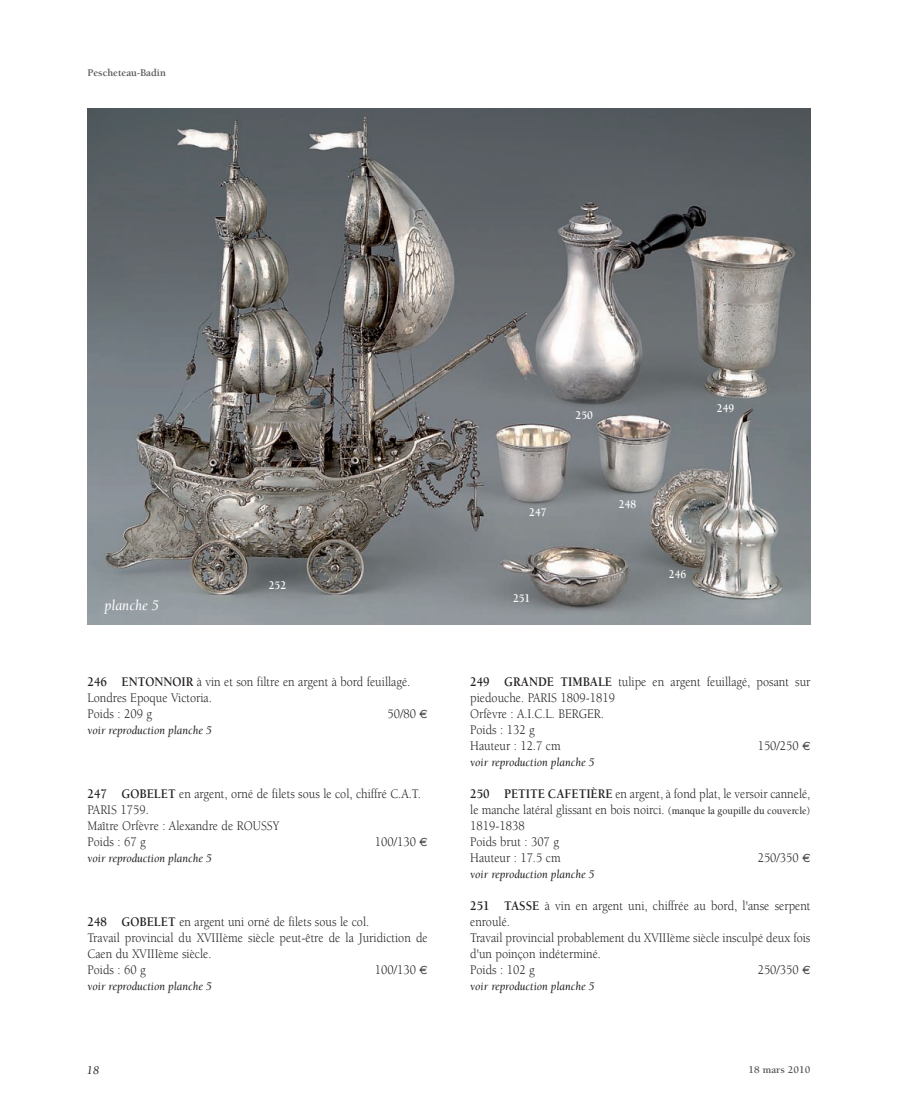
<style>
.page{position:relative;width:898px;height:1111px;background:#fff}
.page>*{position:absolute;margin:0;border:0;box-sizing:border-box;transform-origin:0 0}
.t1{font:italic 15px "Berkeley";color:#fff;scale:.95 1}
.t2{font:13.5px/16px "Berkeley";color:#231f20;scale:.9 1}
.t3{font:italic 12px "Berkeley";color:#231f20;scale:.95 1}
.t4{font:700 12px "Berkeley";color:#fff;scale:.9 1}
.t5{font:italic 12px "Berkeley";color:#231f20}
.t6{font:700 10.5px "Berkeley";color:#57585a}
.s1{font-weight:700}
.s2{font-family:"Euro Sans";font-size:12px}
.s3{font-weight:500;font-size:10.5px}
</style>
<div class="page">
<svg style="left:87px;top:108px;width:724px;height:517px;background:#7a7b7c"></svg>
<p class="t6" style="left:88px;top:69px;width:80px">Pescheteau-Badin</p>
<p class="t1" style="left:105px;top:599px;width:59px">planche 5</p>
<p class="t4" style="left:269px;top:580px;width:21px">252</p>
<p class="t2" style="left:88px;top:674px;width:360px"><span class="s1">246 ENTONNOIR</span> à vin et son filtre en argent à bord feuillagé.<br>Londres Epoque Victoria.<br>Poids : 209 g</p>
<p class="t2" style="left:388px;top:706px;width:46px">50/80 <span class="s2">€</span></p>
<p class="t3" style="left:88px;top:725px;width:132px">voir reproduction planche 5</p>
<p class="t2" style="left:88px;top:787px;width:372px"><span class="s1">247 GOBELET</span> en argent, orné de filets sous le col, chiffré C.A.T.<br>PARIS 1759.<br>Maître Orfèvre : Alexandre de ROUSSY<br>Poids : 67 g</p>
<p class="t2" style="left:375px;top:835px;width:60px">100/130 <span class="s2">€</span></p>
<p class="t3" style="left:88px;top:853px;width:132px">voir reproduction planche 5</p>
<p class="t2" style="left:88px;top:915px;width:379px"><span class="s1">248 GOBELET</span> en argent uni orné de filets sous le col.<br>Travail provincial du XVIIIème siècle peut-être de la Juridiction de Caen du XVIIIème siècle.<br>Poids : 60 g</p>
<p class="t2" style="left:375px;top:963px;width:60px">100/130 <span class="s2">€</span></p>
<p class="t3" style="left:88px;top:981px;width:132px">voir reproduction planche 5</p>
<p class="t4" style="left:576px;top:410px;width:21px">250</p>
<p class="t4" style="left:529px;top:507px;width:21px">247</p>
<p class="t4" style="left:513px;top:594px;width:21px">251</p>
<p class="t4" style="left:619px;top:500px;width:21px">248</p>
<p class="t4" style="left:717px;top:404px;width:21px">249</p>
<p class="t4" style="left:669px;top:569px;width:21px">246</p>
<p class="t2" style="left:470px;top:674px;width:379px"><span class="s1">249 GRANDE TIMBALE</span> tulipe en argent feuillagé, posant sur piedouche. PARIS 1809-1819<br>Orfèvre : A.I.C.L. BERGER.<br>Poids : 132 g<br>Hauteur : 12.7 cm</p>
<p class="t2" style="left:758px;top:738px;width:60px">150/250 <span class="s2">€</span></p>
<p class="t3" style="left:470px;top:757px;width:132px">voir reproduction planche 5</p>
<p class="t2" style="left:470px;top:787px;width:379px"><span class="s1">250 PETITE CAFETIÈRE</span> en argent, à fond plat, le versoir cannelé, le manche latéral glissant en bois noirci. <span class="s3">(manque la goupille du couvercle)<br></span>1819-1838<br>Poids brut : 307 g<br>Hauteur : 17.5 cm</p>
<p class="t2" style="left:758px;top:851px;width:60px">250/350 <span class="s2">€</span></p>
<p class="t3" style="left:470px;top:869px;width:132px">voir reproduction planche 5</p>
<p class="t2" style="left:470px;top:899px;width:379px"><span class="s1">251 TASSE</span> à vin en argent uni, chiffrée au bord, l'anse serpent enroulé.<br>Travail provincial probablement du XVIIIème siècle insculpé deux fois d'un poinçon indéterminé.<br>Poids : 102 g</p>
<p class="t2" style="left:758px;top:963px;width:60px">250/350 <span class="s2">€</span></p>
<p class="t3" style="left:470px;top:981px;width:132px">voir reproduction planche 5</p>
<p class="t5" style="left:87px;top:1065px;width:13px">18</p>
<p class="t6" style="left:748px;top:1065px;width:63px">18 mars 2010</p>
</div>
